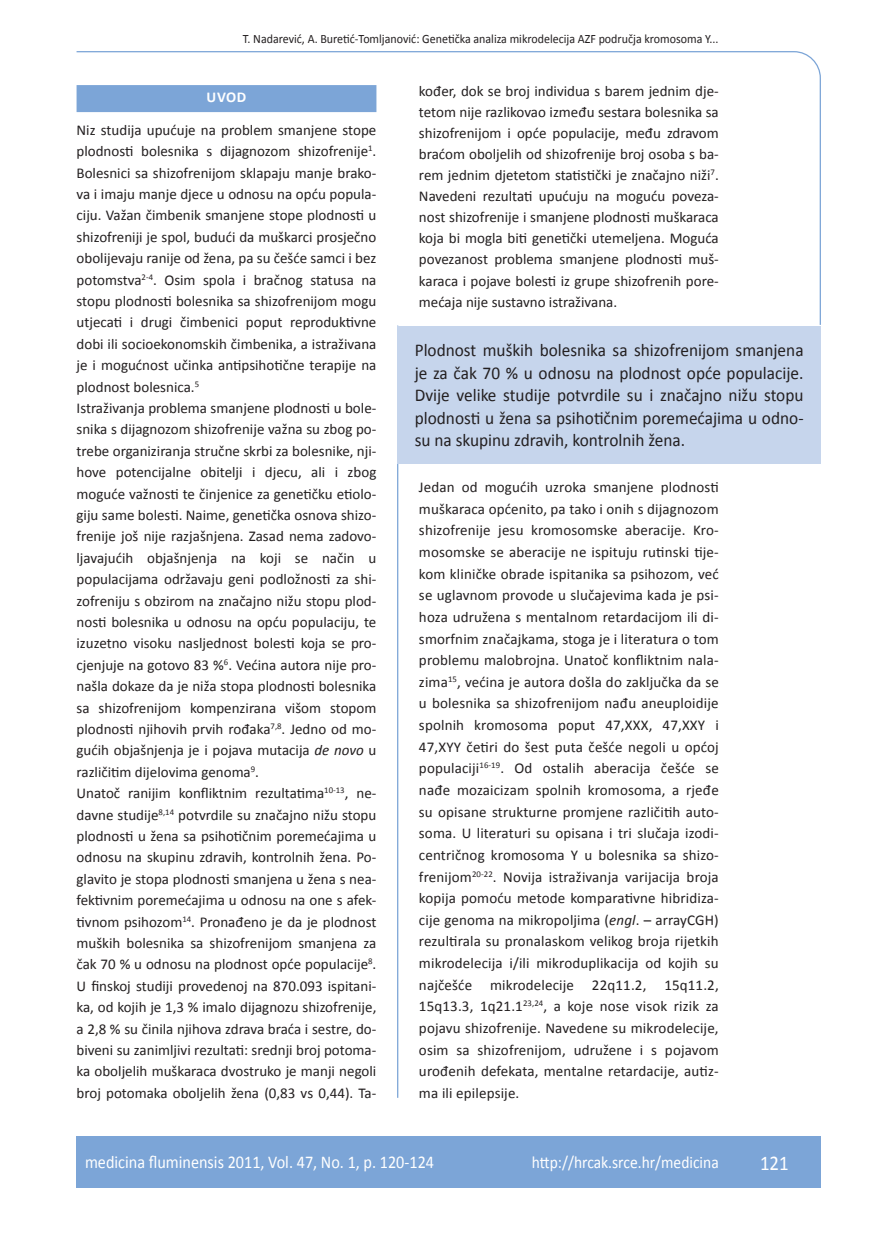
<style>
.page{position:relative;width:872px;height:1234px;background:#fff}
.page>*{position:absolute;margin:0;border:0;box-sizing:border-box;transform-origin:0 0}
.t1{font:21px "Calibri";color:#fff;scale:.9 1}
.t2{font:18px/22.5px "Calibri";color:#231f20;text-align:justify;scale:.96 1}
.t3{font:18px "Calibri";color:#fff;scale:.9 1}
.t4{font:17.25px "Calibri";color:#fff;scale:.9 1}
.t5{font:15px/21.5px "Calibri";color:#231f20;text-align:justify}
.t6{font:700 15px "Calibri";color:#fff}
.t7{font:12.75px "Calibri";color:#231f20;scale:.94 1}
.s1{font-style:italic}
</style>
<div class="page">
<svg style="left:76px;top:51px;width:745px;height:274px"></svg>
<hr style="left:397px;top:325px;width:1px;height:772px;background:#7ca5d7">
<div style="left:77px;top:1135px;width:744px;height:51px;background:#7ca5d7"></div>
<div style="left:77px;top:85px;width:299px;height:27px;background:#7ca5d7"></div>
<div style="left:398px;top:325px;width:422px;height:138px;background:#c6d5ec"></div>
<p class="t7" style="left:243px;top:30px;width:507px">T. Nadarević, A. Buretić-Tomljanović: Genetička analiza mikrodelecija AZF područja kromosoma Y...</p>
<p class="t6" style="left:207px;top:88px;width:41px">UVOD</p>
<p class="t5" style="left:77px;top:118px;width:301px;text-align:left">Niz studija upućuje na problem smanjene stope plodnosti bolesnika s dijagnozom shizofrenije<sup>1</sup>.<br>Bolesnici sa shizofrenijom sklapaju manje brako&shy;va i imaju manje djece u odnosu na opću popula&shy;ciju. Važan čimbenik smanjene stope plodnosti u shizofreniji je spol, budući da muškarci prosječno obolijevaju ranije od žena, pa su češće samci i bez potomstva<sup>2-4</sup>. Osim spola i bračnog statusa na stopu plodnosti bolesnika sa shizofrenijom mogu utjecati i drugi čimbenici poput reproduktivne dobi ili socioekonomskih čimbenika, a istraživana je i mogućnost učinka antipsihotične terapije na plodnost bolesnica.<sup>5<br></sup>Istraživanja problema smanjene plodnosti u bole&shy;snika s dijagnozom shizofrenije važna su zbog po&shy;trebe organiziranja stručne skrbi za bolesnike, nji&shy;hove potencijalne obitelji i djecu, ali i zbog moguće važnosti te činjenice za genetičku etiolo&shy;giju same bolesti. Naime, genetička osnova shizo&shy;frenije još nije razjašnjena. Zasad nema zadovo&shy;ljavajućih objašnjenja na koji se način u populacijama održavaju geni podložnosti za shi&shy;zofreniju s obzirom na značajno nižu stopu plod&shy;nosti bolesnika u odnosu na opću populaciju, te izuzetno visoku nasljednost bolesti koja se pro&shy;cjenjuje na gotovo 83 %<sup>6</sup>. Većina autora nije pro&shy;našla dokaze da je niža stopa plodnosti bolesnika sa shizofrenijom kompenzirana višom stopom plodnosti njihovih prvih rođaka<sup>7,8</sup>. Jedno od mo&shy;gućih objašnjenja je i pojava mutacija <span class="s1">de novo</span> u različitim dijelovima genoma<sup>9</sup>.<br>Unatoč ranijim konfliktnim rezultatima<sup>10-13</sup>, ne&shy;davne studije<sup>8,14</sup> potvrdile su značajno nižu stopu plodnosti u žena sa psihotičnim poremećajima u odnosu na skupinu zdravih, kontrolnih žena. Po&shy;glavito je stopa plodnosti smanjena u žena s nea&shy;fektivnim poremećajima u odnosu na one s afek&shy;tivnom psihozom<sup>14</sup>. Pronađeno je da je plodnost muških bolesnika sa shizofrenijom smanjena za čak 70 % u odnosu na plodnost opće populacije<sup>8</sup>.<br>U finskoj studiji provedenoj na 870.093 ispitani&shy;ka, od kojih je 1,3 % imalo dijagnozu shizofrenije, a 2,8 % su činila njihova zdrava braća i sestre, do&shy;biveni su zanimljivi rezultati: srednji broj potoma&shy;ka oboljelih muškaraca dvostruko je manji negoli broj potomaka oboljelih žena (0,83 vs 0,44). Ta-</p>
<p class="t5" style="left:419px;top:80px;width:301px;line-height:21px">kođer, dok se broj individua s barem jednim dje&shy;tetom nije razlikovao između sestara bolesnika sa shizofrenijom i opće populacije, među zdravom braćom oboljelih od shizofrenije broj osoba s ba&shy;rem jednim djetetom statistički je značajno niži<sup>7</sup>.<br>Navedeni rezultati upućuju na moguću poveza&shy;nost shizofrenije i smanjene plodnosti muškaraca koja bi mogla biti genetički utemeljena. Moguća povezanost problema smanjene plodnosti muš&shy;karaca i pojave bolesti iz grupe shizofrenih pore&shy;mećaja nije sustavno istraživana.</p>
<p class="t2" style="left:415px;top:338px;width:406px">Plodnost muških bolesnika sa shizofrenijom smanjena je za čak 70 % u odnosu na plodnost opće populacije.<br>Dvije velike studije potvrdile su i značajno nižu stopu plodnosti u žena sa psihotičnim poremećajima u odno&shy;su na skupinu zdravih, kontrolnih žena.</p>
<p class="t5" style="left:419px;top:475px;width:301px">Jedan od mogućih uzroka smanjene plodnosti muškaraca općenito, pa tako i onih s dijagnozom shizofrenije jesu kromosomske aberacije. Kro&shy;mosomske se aberacije ne ispituju rutinski tije&shy;kom kliničke obrade ispitanika sa psihozom, već se uglavnom provode u slučajevima kada je psi&shy;hoza udružena s mentalnom retardacijom ili di&shy;smorfnim značajkama, stoga je i literatura o tom problemu malobrojna. Unatoč konfliktnim nala&shy;zima<sup>15</sup>, većina je autora došla do zaključka da se u bolesnika sa shizofrenijom nađu aneuploidije spolnih kromosoma poput 47,XXX, 47,XXY i 47,XYY četiri do šest puta češće negoli u općoj populaciji<sup>16-19</sup>. Od ostalih aberacija češće se nađe mozaicizam spolnih kromosoma, a rjeđe su opisane strukturne promjene različitih auto&shy;soma. U literaturi su opisana i tri slučaja izodi&shy;centričnog kromosoma Y u bolesnika sa shizo&shy;frenijom<sup>20-22</sup>. Novija istraživanja varijacija broja kopija pomoću metode komparativne hibridiza&shy;cije genoma na mikropoljima (<span class="s1">engl</span>. – arrayCGH) rezultirala su pronalaskom velikog broja rijetkih mikrodelecija i/ili mikroduplikacija od kojih su najčešće mikrodelecije 22q11.2, 15q11.2, 15q13.3, 1q21.1<sup>23,24</sup>, a koje nose visok rizik za pojavu shizofrenije. Navedene su mikrodelecije, osim sa shizofrenijom, udružene i s pojavom urođenih defekata, mentalne retardacije, autiz&shy;ma ili epilepsije.</p>
<p class="t3" style="left:85px;top:1150px;width:389px">medicina fluminensis 2011, Vol. 47, No. 1, p. 120-124</p>
<p class="t4" style="left:532px;top:1151px;width:209px">http://hrcak.srce.hr/medicina</p>
<h1 class="t1" style="left:760px;top:1149px;width:33px">121</h1>
</div>
